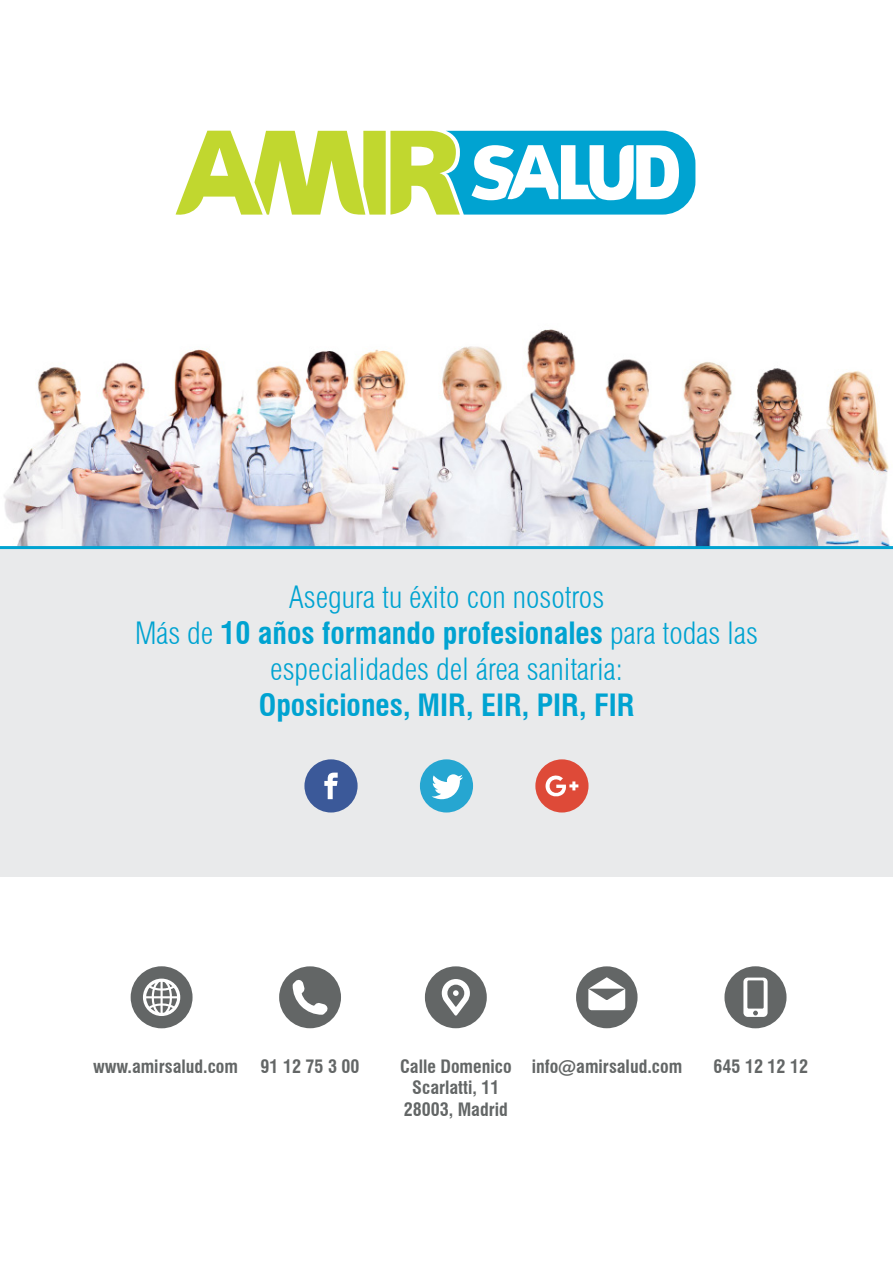
<style>
.page{position:relative;width:893px;height:1263px;background:#fff}
.page>*{position:absolute;margin:0;border:0;box-sizing:border-box;transform-origin:0 0}
.t1{font:700 condensed 30px "Swiss 721 BT";color:#00a3d1}
.t2{font:300 condensed 30px "Swiss 721 BT";color:#00a3d1}
.t3{font:700 condensed 18px "Swiss 721 BT";color:#636666}
.s1{font-weight:300}
</style>
<div class="page">
<svg style="left:279px;top:966px;width:62px;height:62px"></svg>
<svg style="left:131px;top:966px;width:62px;height:62px"></svg>
<svg style="left:724px;top:966px;width:62px;height:62px"></svg>
<svg style="left:425px;top:966px;width:62px;height:62px"></svg>
<svg style="left:576px;top:966px;width:62px;height:62px"></svg>
<svg style="left:176px;top:131px;width:519px;height:84px"></svg>
<img style="left:4px;top:329px;width:887px;height:217px">
<div style="left:0;top:548px;width:893px;height:329px;background:#e9eaeb"></div>
<hr style="left:0;top:546px;width:893px;height:3px;background:#00a3d1">
<div style="left:304px;top:759px;width:54px;height:53px;background:#3b5999;border-radius:50%"></div>
<svg style="left:324px;top:773px;width:14px;height:26px"></svg>
<div style="left:535px;top:759px;width:53px;height:53px;background:#de4a38;border-radius:50%"></div>
<svg style="left:545px;top:775px;width:33px;height:22px"></svg>
<div style="left:420px;top:759px;width:53px;height:53px;background:#26a6d1;border-radius:50%"></div>
<svg style="left:432px;top:774px;width:31px;height:25px"></svg>
<p class="t2" style="left:289px;top:579px;width:317px">Asegura tu éxito con nosotros</p>
<p class="t1" style="left:135px;top:615px;width:624px"><span class="s1">Más de</span> 10 años formando profesionales <span class="s1">para todas las</span></p>
<p class="t2" style="left:270px;top:651px;width:354px">especialidades del área sanitaria:</p>
<p class="t1" style="left:259px;top:687px;width:377px">Oposiciones, MIR, EIR, PIR, FIR</p>
<p class="t3" style="left:93px;top:1055px;width:146px">www.amirsalud.com</p>
<p class="t3" style="left:261px;top:1055px;width:100px">91 12 75 3 00</p>
<p class="t3" style="left:400px;top:1055px;width:113px">Calle Domenico</p>
<p class="t3" style="left:532px;top:1055px;width:152px">info@amirsalud.com</p>
<p class="t3" style="left:714px;top:1055px;width:96px">645 12 12 12</p>
<p class="t3" style="left:412px;top:1077px;width:89px">Scarlatti, 11</p>
<p class="t3" style="left:404px;top:1098px;width:106px">28003, Madrid</p>
</div>
